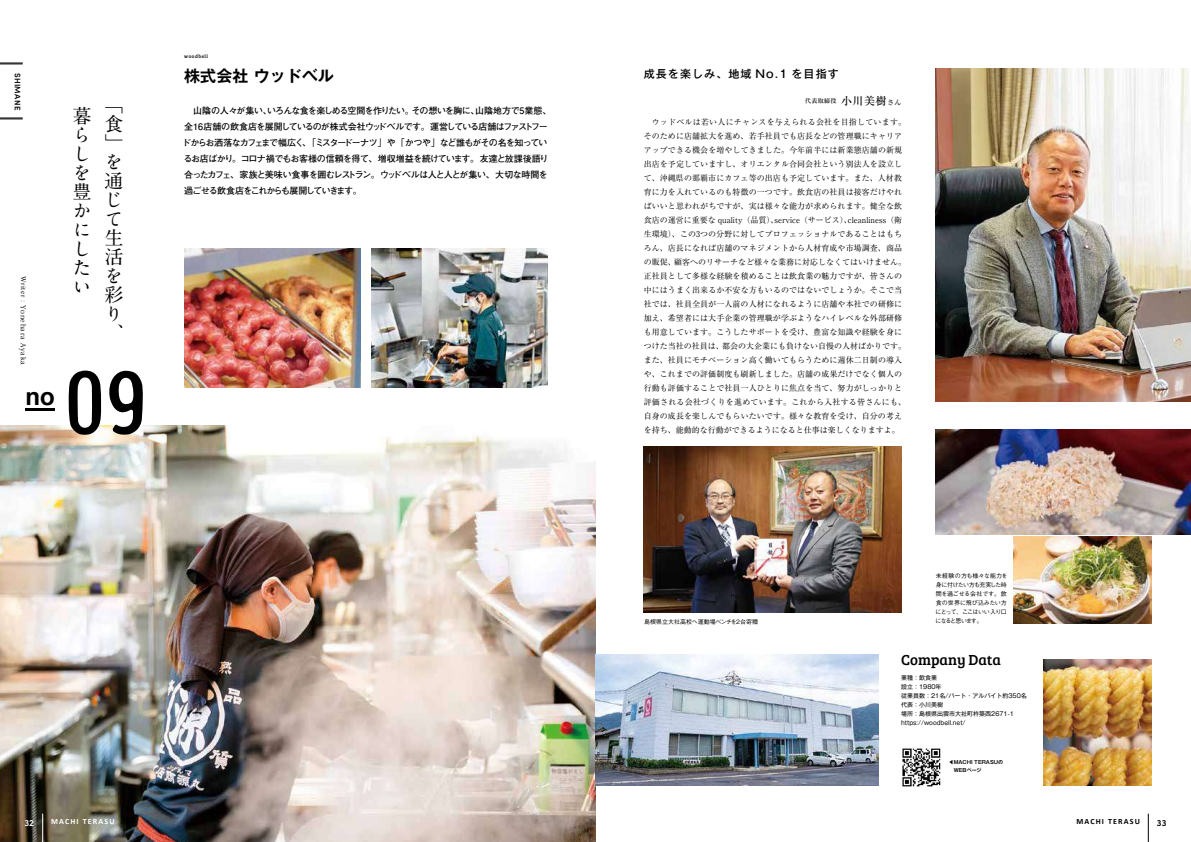
<style>
.page{position:relative;width:1191px;height:842px;background:#fff}
.page>*{position:absolute;margin:0;border:0;box-sizing:border-box;transform-origin:0 0}
.t1{font:90px "Lumberjack";color:#000}
.t2{font:700 24px "Helvetica";color:#000}
.t3{font:700 19px/19px "A1 Mincho Std";color:#000;text-align:justify}
.t4{font:700 16px "Gothic MB101 Pr 6 N De";color:#000}
.t5{font:15px "Bree Serif";color:#000}
.t6{font:500 11px "Gothic MB101 Pr 6 N";letter-spacing:.1em;color:#000}
.t7{font:700 9px/16px "Futo Go B101 Pr 6 N";letter-spacing:-.075em;color:#000}
.t8{font:600 9px "Sofia Pro";color:#fff}
.t9{font:600 9px "Sofia Pro";color:#000}
.t10{font:8px/14px "Ryumin Pr 6 N";letter-spacing:.01em;color:#000}
.t11{font:700 8px "Calibri";letter-spacing:.14em;color:#fff}
.t12{font:700 8px "Calibri";letter-spacing:.14em;color:#000}
.t13{font:600 8px "Sofia Pro";letter-spacing:.05em;color:#000}
.t14{font:7px "Koz Min Pr 6 N";letter-spacing:.1em;color:#000}
.t15{font:6px/9px "Gothic MB101 Pr 6 N";color:#000}
.t16{font:500 6px/9px "Gothic BBB Pr 6 N";letter-spacing:-.05em;color:#000;text-align:justify}
.t17{font:500 6px "Gothic BBB Pr 6 N";color:#000}
.t18{font:600 6px "Yu Min";letter-spacing:.05em;color:#000}
.t19{font:500 6px "Gothic BBB Pr 6 N";letter-spacing:-.155em;color:#000}
.t20{font:700 5px/8px "Gothic MB101 Pr 6 N De";color:#000}
.t21{font:5px "Bree Serif";letter-spacing:.1em;color:#000}
.s1{font-family:"Ryumin Pr 6 N";font-weight:500;font-size:11px}
.s2{font-family:"Ryumin Pr 6 N";font-weight:500;font-size:7px}
.s3{font-family:"Times New Roman"}
</style>
<div class="page">
<img style="left:0;top:425px;width:595px;height:417px">
<img style="left:184px;top:249px;width:176px;height:139px">
<img style="left:371px;top:249px;width:176px;height:139px">
<svg style="left:0;top:63px;width:23px;height:2px"></svg>
<svg style="left:0;top:118px;width:23px;height:2px"></svg>
<img style="left:935px;top:68px;width:256px;height:334px">
<img style="left:595px;top:655px;width:283px;height:130px">
<img style="left:1043px;top:659px;width:108px;height:126px">
<img style="left:902px;top:748px;width:38px;height:38px">
<img style="left:643px;top:446px;width:258px;height:167px">
<img style="left:1013px;top:536px;width:138px;height:88px">
<img style="left:935px;top:429px;width:256px;height:105px">
<svg style="left:1148px;top:814px;width:1px;height:28px"></svg>
<svg style="left:42px;top:814px;width:1px;height:28px"></svg>
<hr style="left:26px;top:408px;width:29px;height:3px;background:#000">
<p class="t21" style="left:184px;top:53px;width:25px">woodbell</p>
<h3 class="t4" style="left:184px;top:63px;width:151px">株式会社 ウッドベル</h3>
<p class="t7" style="left:182px;top:102px;width:370px;text-indent:11px">山陰の人々が集い、いろんな食を楽しめる空間を作りたい。その想いを胸に、山陰地方で5業態、全16店舗の飲食店を展開しているのが株式会社ウッドベルです。運営している店舗はファストフードからお洒落なカフェまで幅広く、「ミスタードーナツ」や「かつや」など誰もがその名を知っているお店ばかり。コロナ禍でもお客様の信頼を得て、増収増益を続けています。友達と放課後語り合ったカフェ、家族と美味い食事を囲むレストラン。ウッドベルは人と人とが集い、大切な時間を過ごせる飲食店をこれからも展開していきます。</p>
<p class="t13" style="left:24px;top:73px;width:39px;rotate:90deg">SHIMANE</p>
<h3 class="t6" style="left:643px;top:64px;width:197px">成長を楽しみ、地域 No.1 を目指す</h3>
<p class="t10" style="left:643px;top:114px;width:264px;text-indent:8px">ウッドベルは若い人にチャンスを与えられる会社を目指しています。そのために店舗拡大を進め、若手社員でも店長などの管理職にキャリアアップできる機会を増やしてきました。今年前半には新業態店舗の新規出店を予定していますし、オリエンタル合同会社という別法人を設立して、沖縄県の那覇市にカフェ等の出店も予定しています。また、人材教育に力を入れているのも特徴の一つです。飲食店の社員は接客だけやればいいと思われがちですが、実は様々な能力が求められます。健全な飲食店の運営に重要な quality（品質）、service（サービス）、cleanliness（衛生環境）、この3つの分野に対してプロフェッショナルであることはもちろん、店長になれば店舗のマネジメントから人材育成や市場調査、商品の販促、顧客へのリサーチなど様々な業務に対応しなくてはいけません。正社員として多様な経験を積めることは飲食業の魅力ですが、皆さんの中にはうまく出来るか不安な方もいるのではないでしょうか。そこで当社では、社員全員が一人前の人材になれるように店舗や本社での研修に加え、希望者には大手企業の管理職が学ぶようなハイレベルな外部研修も用意しています。こうしたサポートを受け、豊富な知識や経験を身につけた当社の社員は、都会の大企業にも負けない自慢の人材ばかりです。また、社員にモチベーション高く働いてもらうために週休二日制の導入や、これまでの評価制度も刷新しました。店舗の成果だけでなく個人の行動も評価することで社員一人ひとりに焦点を当て、努力がしっかりと評価される会社づくりを進めています。これから入社する皆さんにも、自身の成長を楽しんでもらいたいです。様々な教育を受け、自分の考えを持ち、能動的な行動ができるようになると仕事は楽しくなりますよ。</p>
<p class="t18" style="left:805px;top:97px;width:98px">代表取締役 <span class="s1">小川美樹</span><span class="s2">さん</span></p>
<h3 class="t3" style="left:72px;top:104px;width:20px">暮らしを豊かにしたい</h3>
<h3 class="t3" style="left:104px;top:93px;width:20px">「食」を通じて生活を彩り、</h3>
<p class="t14" style="left:27px;top:276px;width:90px;rotate:90deg"><span class="s3">Writer :</span> Yonehara Ayaka</p>
<h1 class="t1" style="left:63px;top:347px;width:86px">09</h1>
<h2 class="t2" style="left:26px;top:387px;width:31px">no</h2>
<p class="t16" style="left:935px;top:571px;width:74px">未経験の方も様々な能力を身に付けたい方も充実した時間を過ごせる会社です。飲食の世界に飛び込みたい方にとって、ここはいい入り口</p>
<p class="t17" style="left:644px;top:617px;width:115px">島根県立大社高校へ運動場ベンチを２台寄贈</p>
<p class="t19" style="left:935px;top:616px;width:49px">になると思います。</p>
<h3 class="t5" style="left:901px;top:648px;width:101px">Company Data</h3>
<p class="t15" style="left:901px;top:673px;width:127px">業種：飲食業<br>設立：1980年<br>従業員数：21名/パート・アルバイト約350名代表：小川美樹<br>場所：島根県出雲市大社町杵築西2671-1 https://woodbell.net/</p>
<p class="t20" style="left:948px;top:758px;width:56px">◀MACHI TERASUの　WEBページ</p>
<p class="t8" style="left:25px;top:815px;width:11px">32</p>
<p class="t11" style="left:51px;top:817px;width:65px">MACHI TERASU</p>
<p class="t12" style="left:1076px;top:817px;width:65px">MACHI TERASU</p>
<p class="t9" style="left:1157px;top:815px;width:11px">33</p>
</div>
